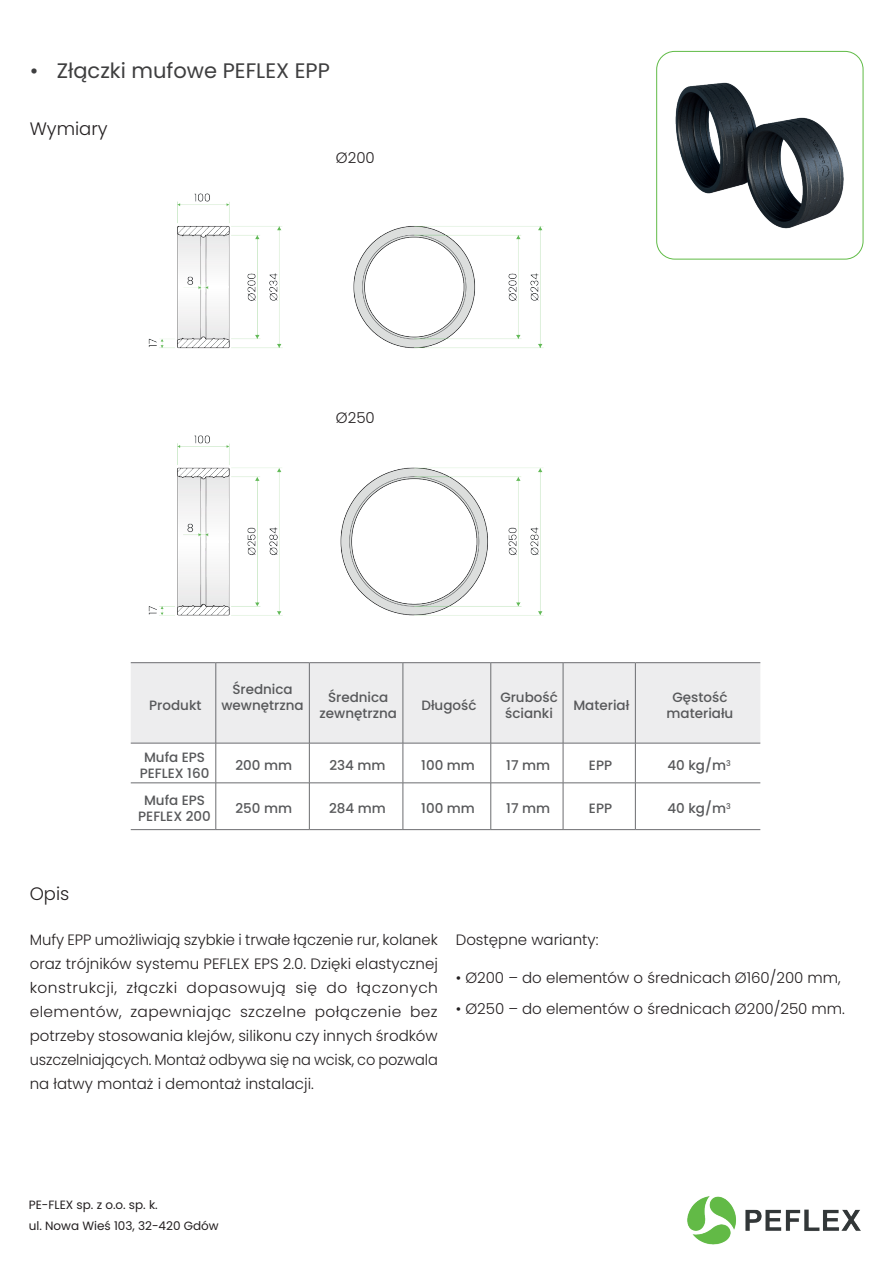
<style>
.page{position:relative;width:893px;height:1263px;background:#fff}
.page>*{position:absolute;margin:0;border:0;box-sizing:border-box;transform-origin:0 0}
.t1{font:21px "Poppins";color:#3e3e3f}
.t2{font:300 18px "Poppins";color:#231f20}
.t3{font:300 15px/24px "Poppins";color:#231f20;text-align:justify}
.t4{font:500 13.5px/16.2px "Poppins";color:#57585a;text-align:center}
.t5{font:12px/20.7px "Poppins";color:#231f20}
</style>
<div class="page">
<img style="left:657px;top:53px;width:206px;height:206px">
<img style="left:148px;top:435px;width:396px;height:181px">
<img style="left:148px;top:193px;width:396px;height:156px">
<div style="left:131px;top:663px;width:629px;height:80px;background:#ededee"></div>
<hr style="left:131px;top:662px;width:85px;height:1px;background:#6c6d70">
<hr style="left:216px;top:662px;width:93px;height:1px;background:#6c6d70">
<hr style="left:309px;top:662px;width:94px;height:1px;background:#6c6d70">
<hr style="left:403px;top:662px;width:88px;height:1px;background:#6c6d70">
<hr style="left:491px;top:662px;width:72px;height:1px;background:#6c6d70">
<hr style="left:563px;top:662px;width:72px;height:1px;background:#6c6d70">
<hr style="left:635px;top:662px;width:125px;height:1px;background:#6c6d70">
<hr style="left:131px;top:743px;width:85px;height:1px;background:#6c6d70">
<hr style="left:216px;top:743px;width:93px;height:1px;background:#6c6d70">
<hr style="left:309px;top:743px;width:94px;height:1px;background:#6c6d70">
<hr style="left:403px;top:743px;width:88px;height:1px;background:#6c6d70">
<hr style="left:491px;top:743px;width:72px;height:1px;background:#6c6d70">
<hr style="left:563px;top:743px;width:72px;height:1px;background:#6c6d70">
<hr style="left:635px;top:743px;width:125px;height:1px;background:#6c6d70">
<hr style="left:131px;top:782px;width:85px;height:1px;background:#6c6d70">
<hr style="left:216px;top:782px;width:93px;height:1px;background:#6c6d70">
<hr style="left:309px;top:782px;width:94px;height:1px;background:#6c6d70">
<hr style="left:403px;top:782px;width:88px;height:1px;background:#6c6d70">
<hr style="left:491px;top:782px;width:72px;height:1px;background:#6c6d70">
<hr style="left:563px;top:782px;width:72px;height:1px;background:#6c6d70">
<hr style="left:635px;top:782px;width:125px;height:1px;background:#6c6d70">
<hr style="left:131px;top:829px;width:85px;height:1px;background:#6c6d70">
<hr style="left:216px;top:829px;width:93px;height:1px;background:#6c6d70">
<hr style="left:309px;top:829px;width:94px;height:1px;background:#6c6d70">
<hr style="left:403px;top:829px;width:88px;height:1px;background:#6c6d70">
<hr style="left:491px;top:829px;width:72px;height:1px;background:#6c6d70">
<hr style="left:563px;top:829px;width:72px;height:1px;background:#6c6d70">
<hr style="left:635px;top:829px;width:125px;height:1px;background:#6c6d70">
<hr style="left:216px;top:663px;width:1px;height:80px;background:#6c6d70">
<hr style="left:309px;top:663px;width:1px;height:80px;background:#6c6d70">
<hr style="left:403px;top:663px;width:1px;height:80px;background:#6c6d70">
<hr style="left:490px;top:663px;width:1px;height:80px;background:#6c6d70">
<hr style="left:563px;top:663px;width:1px;height:80px;background:#6c6d70">
<hr style="left:635px;top:663px;width:1px;height:80px;background:#6c6d70">
<hr style="left:216px;top:743px;width:1px;height:40px;background:#6c6d70">
<hr style="left:309px;top:743px;width:1px;height:40px;background:#6c6d70">
<hr style="left:403px;top:743px;width:1px;height:40px;background:#6c6d70">
<hr style="left:490px;top:743px;width:1px;height:40px;background:#6c6d70">
<hr style="left:563px;top:743px;width:1px;height:40px;background:#6c6d70">
<hr style="left:635px;top:743px;width:1px;height:40px;background:#6c6d70">
<hr style="left:216px;top:783px;width:1px;height:46px;background:#6c6d70">
<hr style="left:309px;top:783px;width:1px;height:46px;background:#6c6d70">
<hr style="left:403px;top:783px;width:1px;height:46px;background:#6c6d70">
<hr style="left:490px;top:783px;width:1px;height:46px;background:#6c6d70">
<hr style="left:563px;top:783px;width:1px;height:46px;background:#6c6d70">
<hr style="left:635px;top:783px;width:1px;height:46px;background:#6c6d70">
<img style="left:687px;top:1196px;width:174px;height:49px">
<h1 class="t1" style="left:30px;top:58px;width:302px">• Złączki mufowe PEFLEX EPP</h1>
<p class="t2" style="left:30px;top:119px;width:79px">Wymiary</p>
<p class="t3" style="left:336px;top:146px;width:40px">Ø200</p>
<p class="t3" style="left:336px;top:406px;width:40px">Ø250</p>
<p class="t4" style="left:149px;top:697px;width:54px">Produkt</p>
<p class="t4" style="left:221px;top:681px;width:84px">Średnica wewnętrzna</p>
<p class="t4" style="left:320px;top:689px;width:79px">Średnica zewnętrzna</p>
<p class="t4" style="left:421px;top:697px;width:56px">Długość</p>
<p class="t4" style="left:500px;top:689px;width:59px">Grubość ścianki</p>
<p class="t4" style="left:573px;top:697px;width:57px">Materiał</p>
<p class="t4" style="left:667px;top:689px;width:68px">Gęstość materiału</p>
<p class="t4" style="left:140px;top:749px;width:71px">Mufa EPS<br>PEFLEX 160</p>
<p class="t4" style="left:235px;top:757px;width:58px">200 mm</p>
<p class="t4" style="left:329px;top:757px;width:58px">234 mm</p>
<p class="t4" style="left:421px;top:757px;width:55px">100 mm</p>
<p class="t4" style="left:506px;top:757px;width:45px">17 mm</p>
<p class="t4" style="left:589px;top:757px;width:25px">EPP</p>
<p class="t4" style="left:667px;top:757px;width:65px">40 kg/m<sup>3</sup></p>
<p class="t4" style="left:138px;top:792px;width:74px">Mufa EPS<br>PEFLEX 200</p>
<p class="t4" style="left:236px;top:800px;width:58px">250 mm</p>
<p class="t4" style="left:329px;top:800px;width:58px">284 mm</p>
<p class="t4" style="left:421px;top:800px;width:55px">100 mm</p>
<p class="t4" style="left:506px;top:800px;width:45px">17 mm</p>
<p class="t4" style="left:589px;top:800px;width:25px">EPP</p>
<p class="t4" style="left:667px;top:800px;width:65px">40 kg/m<sup>3</sup></p>
<p class="t2" style="left:30px;top:884px;width:41px">Opis</p>
<p class="t3" style="left:30px;top:928px;width:410px">Mufy EPP umożliwiają szybkie i trwałe łączenie rur, kolanek oraz trójników systemu PEFLEX EPS 2.0. Dzięki elastycznej konstrukcji, złączki dopasowują się do łączonych elementów, zapewniając szczelne połączenie bez potrzeby stosowania klejów, silikonu czy innych środków uszczelniających. Montaż odbywa się na wcisk, co pozwala na łatwy montaż i demontaż instalacji.</p>
<p class="t3" style="left:456px;top:928px;width:144px">Dostępne warianty:</p>
<p class="t3" style="left:456px;top:965px;width:387px">• Ø200 – do elementów o średnicach Ø160/200 mm,</p>
<p class="t3" style="left:456px;top:997px;width:391px">• Ø250 – do elementów o średnicach Ø200/250 mm.</p>
<p class="t5" style="left:29px;top:1194px;width:191px">PE-FLEX sp. z o.o. sp. k.<br>ul. Nowa Wieś 103, 32-420 Gdów</p>
</div>
